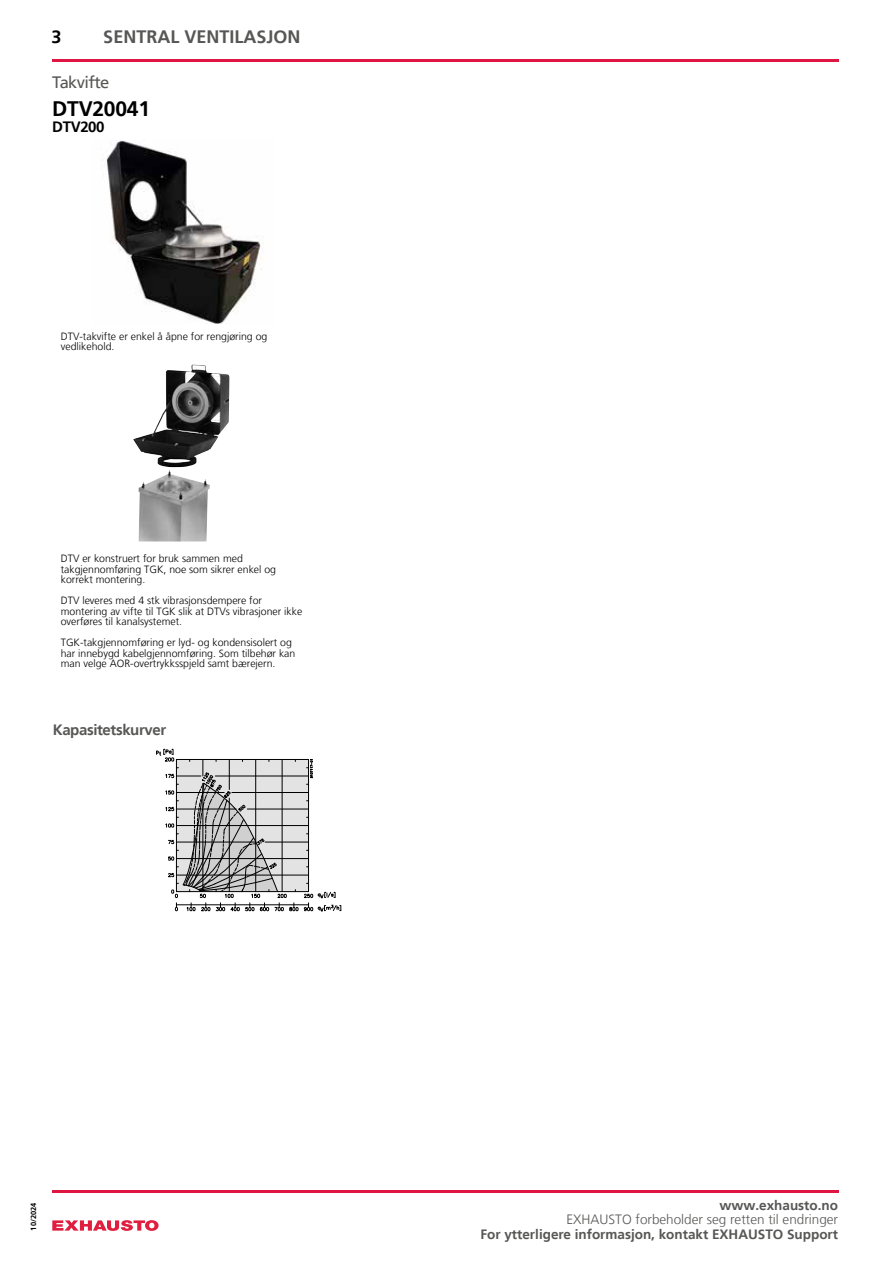
<style>
.page{position:relative;width:893px;height:1263px;background:#fff}
.page>*{position:absolute;margin:0;border:0;box-sizing:border-box;transform-origin:0 0}
.t1{font:700 21px "Frutiger LT";letter-spacing:-.01em;color:#000}
.t2{font:700 18px "Frutiger LT";color:#575756}
.t3{font:700 18px "Frutiger LT";color:#000}
.t4{font:16.5px "Frutiger LT";letter-spacing:-.035em;color:#575756}
.t5{font:700 15px "Frutiger LT";letter-spacing:-.025em;color:#575756}
.t6{font:700 15px "Frutiger LT";letter-spacing:-.025em;color:#000}
.t7{font:700 13.5px "Frutiger LT";color:#575756}
.t8{font:300 13.5px "Frutiger LT";color:#575756}
.t9{font:300 10.5px/10.5px "Frutiger LT";color:#000}
.t10{font:700 7.5px "Frutiger LT";color:#000}
</style>
<div class="page">
<svg style="left:52px;top:1220px;width:107px;height:11px"></svg>
<hr style="left:52px;top:60px;width:787px;height:2px;background:#df1641">
<hr style="left:52px;top:1190px;width:787px;height:2px;background:#df1641">
<img style="left:104px;top:140px;width:160px;height:183px">
<img style="left:154px;top:365px;width:38px;height:66px">
<div style="left:176px;top:759px;width:133px;height:132px;background:#e3e3e3"></div>
<hr style="left:308px;top:759px;width:1px;height:132px;background:#000">
<hr style="left:176px;top:759px;width:133px;height:1px;background:#000">
<hr style="left:176px;top:825px;width:133px;height:1px;background:#000">
<hr style="left:176px;top:858px;width:133px;height:1px;background:#000">
<hr style="left:176px;top:875px;width:133px;height:1px;background:#000">
<hr style="left:176px;top:891px;width:133px;height:1px;background:#000">
<hr style="left:176px;top:904px;width:133px;height:1px;background:#000">
<hr style="left:265px;top:842px;width:44px;height:1px;background:#000">
<hr style="left:247px;top:809px;width:62px;height:1px;background:#000">
<hr style="left:232px;top:792px;width:77px;height:1px;background:#000">
<hr style="left:215px;top:776px;width:94px;height:1px;background:#000">
<svg style="left:156px;top:749px;width:142px;height:162px"></svg>
<svg style="left:304px;top:892px;width:37px;height:20px"></svg>
<svg style="left:307px;top:759px;width:6px;height:19px"></svg>
<h2 class="t3" style="left:52px;top:27px;width:12px">3</h2>
<h2 class="t2" style="left:103px;top:27px;width:199px">SENTRAL VENTILASJON</h2>
<h3 class="t4" style="left:52px;top:73px;width:59px">Takvifte</h3>
<h1 class="t1" style="left:52px;top:96px;width:99px">DTV20041</h1>
<h3 class="t6" style="left:52px;top:118px;width:54px">DTV200</h3>
<p class="t9" style="left:61px;top:331px;width:208px">DTV-takvifte er enkel å åpne for rengjøring og vedlikehold.</p>
<p class="t9" style="left:61px;top:553px;width:217px">DTV er konstruert for bruk sammen med takgjennomføring TGK, noe som sikrer enkel og korrekt montering.</p>
<p class="t9" style="left:61px;top:595px;width:243px">DTV leveres med 4 stk vibrasjonsdempere for montering av vifte til TGK slik at DTVs vibrasjoner ikke overføres til kanalsystemet.</p>
<p class="t9" style="left:61px;top:637px;width:236px">TGK-takgjennomføring er lyd- og kondensisolert og har innebygd kabelgjennomføring. Som tilbehør kan man velge AOR-overtrykksspjeld samt bærejern.</p>
<h3 class="t5" style="left:53px;top:720px;width:115px">Kapasitetskurver</h3>
<p class="t10" style="left:29px;top:1230px;width:29px;rotate:-90deg">10/2024</p>
<p class="t7" style="left:719px;top:1198px;width:120px">www.exhausto.no</p>
<p class="t8" style="left:566px;top:1212px;width:273px">EXHAUSTO forbeholder seg retten til endringer</p>
<p class="t7" style="left:480px;top:1226px;width:359px">For ytterligere informasjon, kontakt EXHAUSTO Support</p>
</div>
